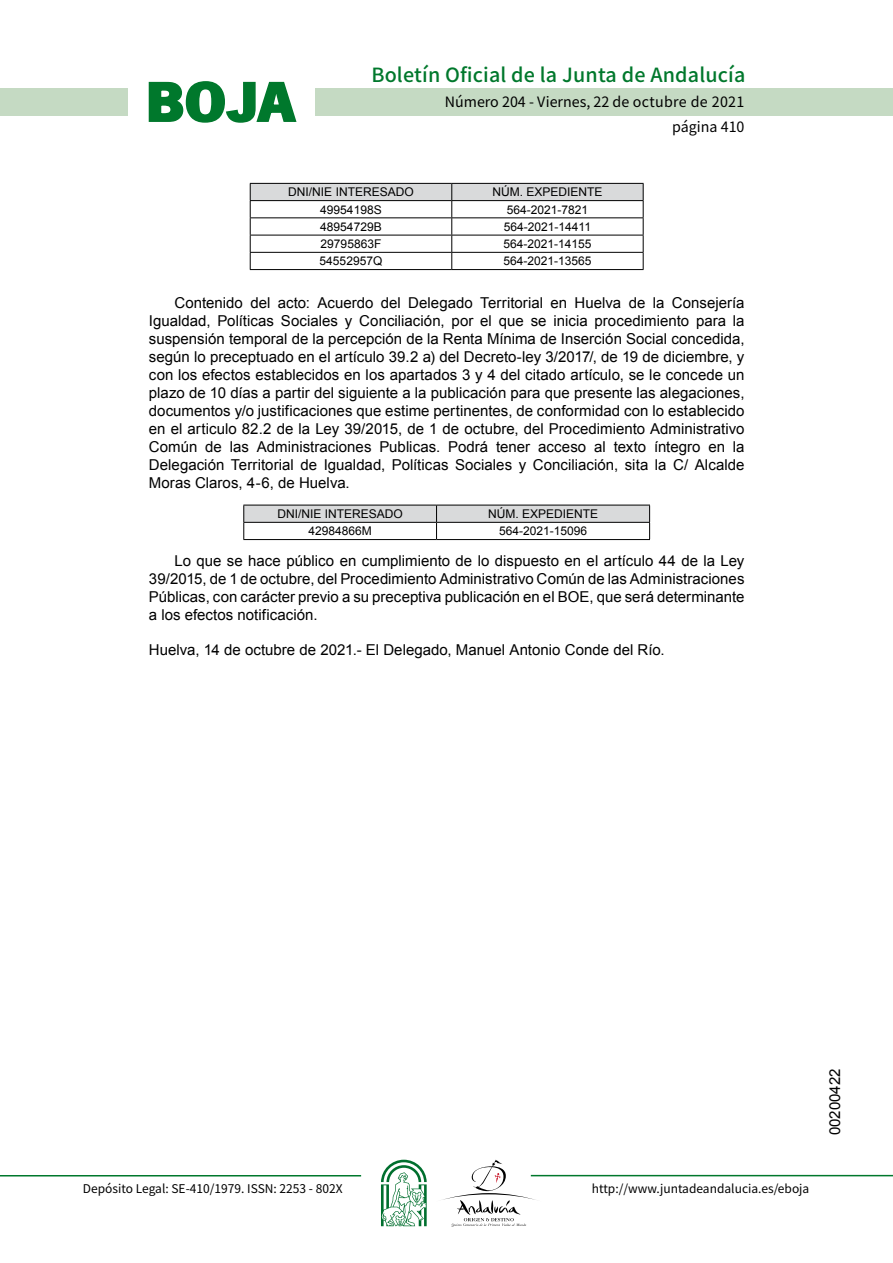
<style>
.page{position:relative;width:893px;height:1263px;background:#fff}
.page>*{position:absolute;margin:0;border:0;box-sizing:border-box;transform-origin:0 0}
.t1{font:700 57.75px "News Got T";color:#00782c;scale:1.14 1}
.t2{font:500 19.5px "Noto Sans HK";letter-spacing:.01em;color:#00782c}
.t3{font:15px/18px "Arial";color:#000;text-align:justify}
.t4{font:14.25px/24.5px "Noto Sans HK";color:#000;text-align:right}
.t5{font:12px "Arial";color:#000}
.t6{font:12px "Noto Sans HK";color:#000}
</style>
<div class="page">
<div style="left:315px;top:88px;width:577px;height:28px;background:#c5dac3"></div>
<div style="left:0;top:88px;width:128px;height:28px;background:#c5dac3"></div>
<hr style="left:0;top:1175px;width:361px;height:2px;background:#00782c">
<hr style="left:531px;top:1175px;width:361px;height:1px;background:#00782c">
<svg style="left:148px;top:81px;width:149px;height:42px"></svg>
<svg style="left:442px;top:1160px;width:100px;height:67px"></svg>
<svg style="left:381px;top:1160px;width:45px;height:66px"></svg>
<svg style="left:250px;top:183px;width:393px;height:86px"></svg>
<hr style="left:250px;top:269px;width:202px;height:1px;background:#000">
<hr style="left:452px;top:269px;width:191px;height:1px;background:#000">
<svg style="left:243px;top:505px;width:407px;height:34px"></svg>
<hr style="left:243px;top:539px;width:193px;height:1px;background:#000">
<hr style="left:436px;top:539px;width:214px;height:1px;background:#000">
<h1 class="t1" style="left:145px;top:68px;width:133px">BOJA</h1>
<h2 class="t2" style="left:371px;top:64px;width:375px">Boletín Oficial de la Junta de Andalucía</h2>
<p class="t4" style="left:445px;top:90px;width:301px">Número 204 - Viernes, 22 de octubre de 2021 página 410</p>
<p class="t5" style="left:288px;top:184px;width:127px">DNI/NIE INTERESADO</p>
<p class="t5" style="left:492px;top:184px;width:112px">NÚM. EXPEDIENTE</p>
<p class="t5" style="left:320px;top:202px;width:63px">49954198S</p>
<p class="t5" style="left:506px;top:202px;width:83px">564-2021-7821</p>
<p class="t5" style="left:320px;top:219px;width:63px">48954729B</p>
<p class="t5" style="left:504px;top:219px;width:89px">564-2021-14411</p>
<p class="t5" style="left:320px;top:236px;width:62px">29795863F</p>
<p class="t5" style="left:503px;top:236px;width:90px">564-2021-14155</p>
<p class="t5" style="left:319px;top:253px;width:64px">54552957Q</p>
<p class="t5" style="left:503px;top:253px;width:90px">564-2021-13565</p>
<p class="t3" style="left:149px;top:294px;width:597px;text-indent:26px">Contenido del acto: Acuerdo del Delegado Territorial en Huelva de la Consejería Igualdad, Políticas Sociales y Conciliación, por el que se inicia procedimiento para la suspensión temporal de la percepción de la Renta Mínima de Inserción Social concedida, según lo preceptuado en el artículo 39.2 a) del Decreto-ley 3/2017/, de 19 de diciembre, y con los efectos establecidos en los apartados 3 y 4 del citado artículo, se le concede un plazo de 10 días a partir del siguiente a la publicación para que presente las alegaciones, documentos y/o justificaciones que estime pertinentes, de conformidad con lo establecido en el articulo 82.2 de la Ley 39/2015, de 1 de octubre, del Procedimiento Administrativo Común de las Administraciones Publicas. Podrá tener acceso al texto íntegro en la Delegación Territorial de Igualdad, Políticas Sociales y Conciliación, sita la C/ Alcalde Moras Claros, 4-6, de Huelva.</p>
<p class="t5" style="left:277px;top:506px;width:127px">DNI/NIE INTERESADO</p>
<p class="t5" style="left:488px;top:506px;width:112px">NÚM. EXPEDIENTE</p>
<p class="t5" style="left:308px;top:523px;width:65px">42984866M</p>
<p class="t5" style="left:499px;top:523px;width:90px">564-2021-15096</p>
<p class="t3" style="left:149px;top:552px;width:597px;text-indent:26px">Lo que se hace público en cumplimiento de lo dispuesto en el artículo 44 de la Ley 39/2015, de 1 de octubre, del Procedimiento Administrativo Común de las Administraciones Públicas, con carácter previo a su preceptiva publicación en el BOE, que será determinante a los efectos notificación.</p>
<p class="t3" style="left:149px;top:641px;width:517px">Huelva, 14 de octubre de 2021.- El Delegado, Manuel Antonio Conde del Río.</p>
<p class="t6" style="left:83px;top:1181px;width:261px">Depósito Legal: SE-410/1979. ISSN: 2253 - 802X</p>
<p class="t6" style="left:592px;top:1181px;width:219px">http://www.juntadeandalucia.es/eboja</p>
<p class="t3" style="left:826px;top:1135px;width:68px;rotate:-90deg">00200422</p>
</div>
